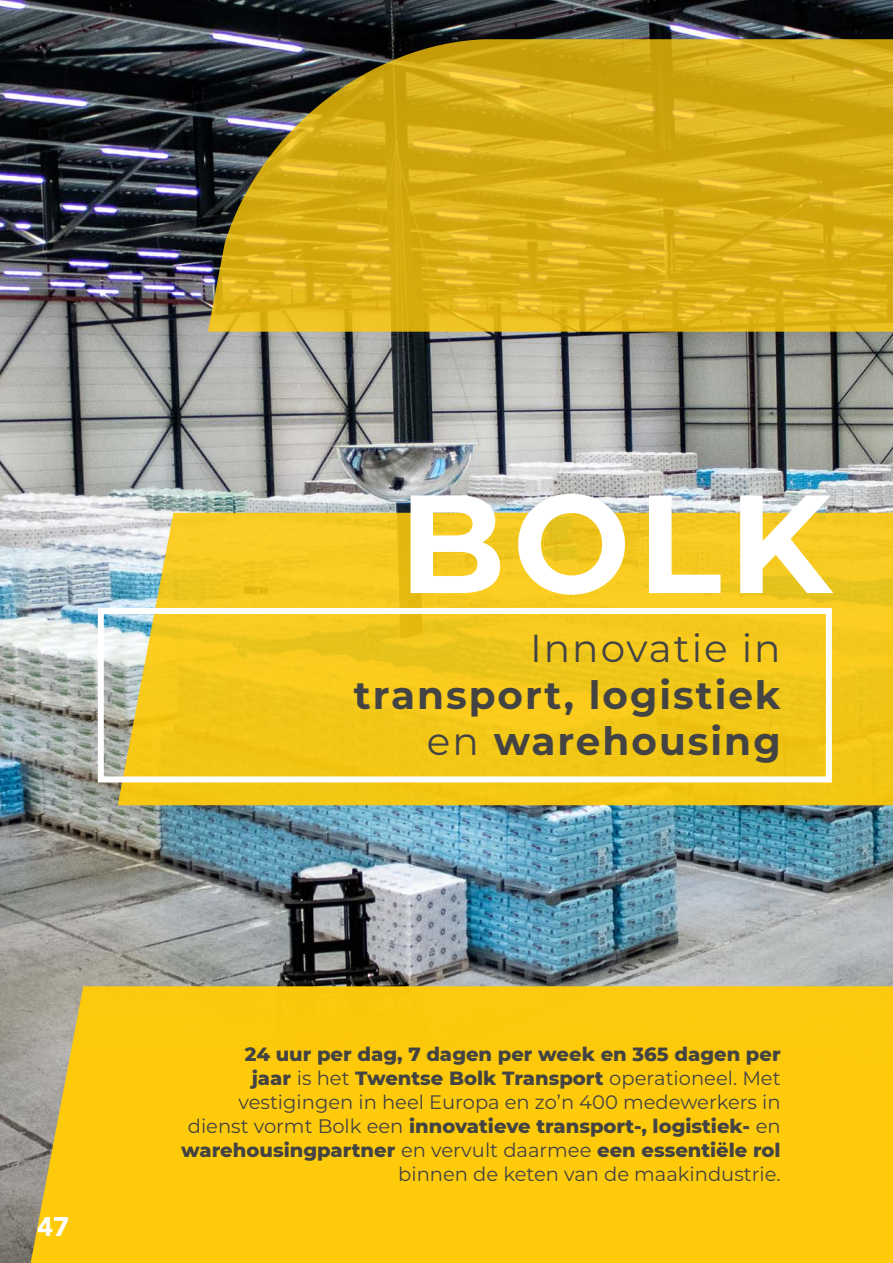
<style>
.page{position:relative;width:893px;height:1263px;background:#fff}
.page>*{position:absolute;margin:0;border:0;box-sizing:border-box;transform-origin:0 0}
.Article_Title{font:700 139.5px "Montserrat";color:#fff}
.Article_Title-2{font:700 39px "Montserrat";letter-spacing:.05em;color:#434343}
.Article_Title-3{font:39px "Montserrat";letter-spacing:.05em;color:#434343}
.t1{font:900 27px "Avenir";color:#fff}
.Body_Text_Subtitle{font:19.5px/24px "Montserrat";color:#434343;text-align:right}
.s1{font-weight:400}
.s2{font-weight:800}
</style>
<div class="page">
<img style="left:0;top:0;width:893px;height:1263px">
<img style="left:28px;top:39px;width:865px;height:1224px">
<div style="left:98px;top:608px;width:734px;height:174px;border:6px solid #fff"></div>
<p class="Article_Title" style="left:399px;top:443px;width:434px">BOLK</p>
<p class="Article_Title-3" style="left:530px;top:621px;width:252px">Innovatie in</p>
<p class="Article_Title-2" style="left:354px;top:666px;width:428px">transport, logistiek</p>
<p class="Article_Title-2" style="left:427px;top:713px;width:355px"><span class="s1">en</span> warehousing</p>
<p class="t1" style="left:37px;top:1203px;width:33px">47</p>
<p class="Body_Text_Subtitle" style="left:181px;top:1042px;width:601px"><span class="s2">24 uur per dag, 7 dagen per week en 365 dagen per<br>jaar</span> is het <span class="s2">Twentse Bolk Transport</span> operationeel. Met vestigingen in heel Europa en zo’n 400 medewerkers in dienst vormt Bolk een <span class="s2">innovatieve transport-, logistiek-</span> en <span class="s2">warehousingpartner</span> en vervult daarmee <span class="s2">een essentiële rol </span>binnen de keten van de maakindustrie.</p>
</div>
